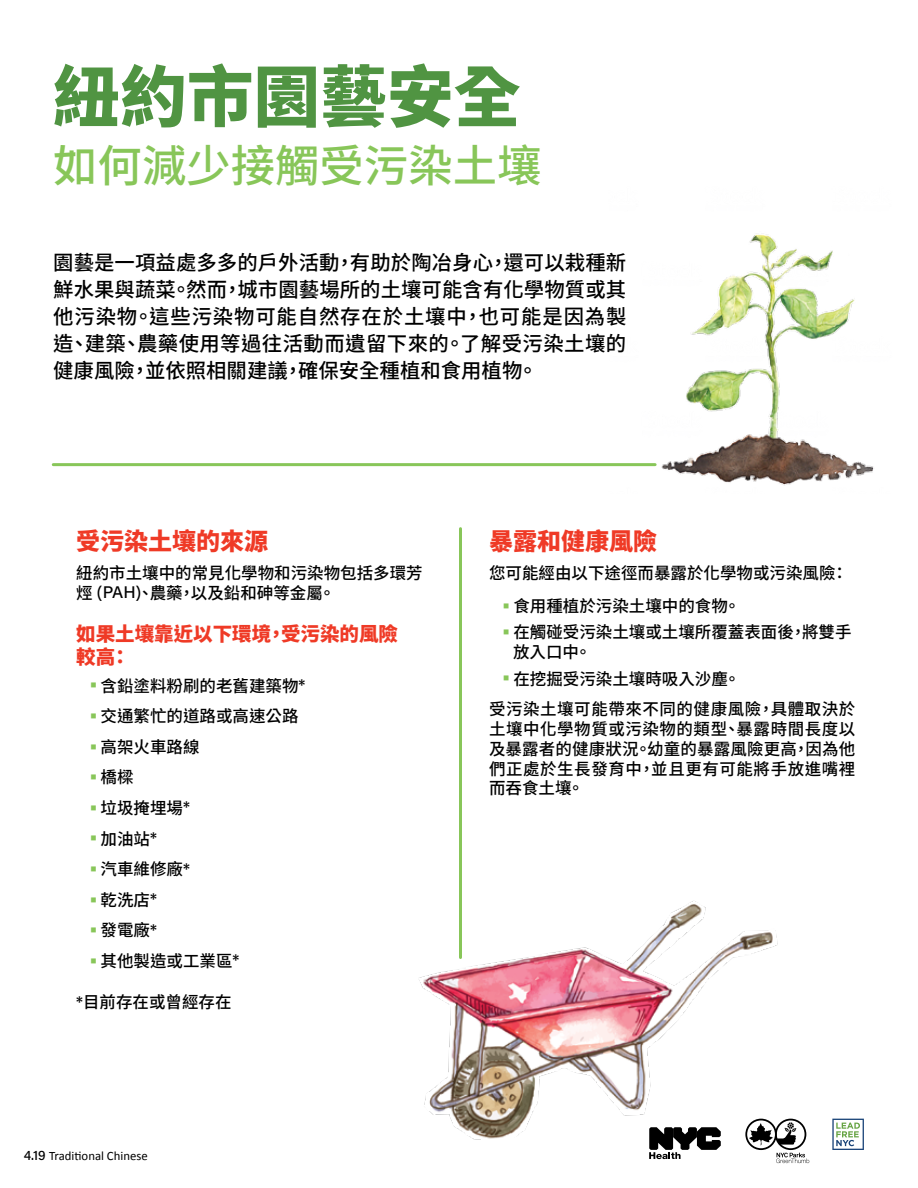
<style>
.page{position:relative;width:918px;height:1188px;background:#fff}
.page>*{position:absolute;margin:0;border:0;box-sizing:border-box;transform-origin:0 0}
.t1{font:800 66.75px "Source Han Sans TC";color:#509442}
.t2{font:500 44.4px "Source Han Sans TC";color:#88c659}
.t3{font:800 24px "Source Han Sans TC";color:#ef3a26}
.t4{font:500 20.4px/27px "Source Han Sans TC";letter-spacing:.02em;color:#000;text-align:justify}
.t5{font:800 19.5px/23.4px "Source Han Sans TC";color:#ef3a26}
.t6{font:500 16.5px/19.8px "Source Han Sans TC";color:#000}
.t7{font:500 16.5px/30.6px "Source Han Sans TC";letter-spacing:.035em;color:#000}
.t8{font:12.75px "Calibri";color:#000}
.s1{font-family:"Acumin Pro"}
.s2{color:#88c659}
.s3{font-family:"Acumin Pro";font-weight:500;font-size:13.5px}
</style>
<div class="page">
<svg style="left:649px;top:1144px;width:72px;height:15px"></svg>
<svg style="left:748px;top:1144px;width:61px;height:19px"></svg>
<hr style="left:459px;top:529px;width:3px;height:429px;background:#88c659">
<img style="left:419px;top:901px;width:388px;height:243px">
<hr style="left:53px;top:463px;width:602px;height:3px;background:#88c659">
<img style="left:609px;top:234px;width:265px;height:252px">
<svg style="left:832px;top:1119px;width:32px;height:31px"></svg>
<h1 class="t1" style="left:53px;top:59px;width:469px">紐約市園藝安全</h1>
<h2 class="t2" style="left:53px;top:140px;width:490px">如何減少接觸受污染土壤</h2>
<p class="t4" style="left:53px;top:250px;width:575px">園藝是一項益處多多的戶外活動，有助於陶冶身心，還可以栽種新鮮水果與蔬菜。然而，城市園藝場所的土壤可能含有化學物質或其他污染物。這些污染物可能自然存在於土壤中，也可能是因為製造、建築、農藥使用等過往活動而遺留下來的。了解受污染土壤的健康風險，並依照相關建議，確保安全種植和食用植物。</p>
<h3 class="t3" style="left:76px;top:528px;width:193px">受污染土壤的來源</h3>
<p class="t6" style="left:76px;top:563px;width:348px">紐約市土壤中的常見化學物和污染物包括多環芳烴 <span class="s1">(PAH)</span>、農藥，以及鉛和砷等金屬。</p>
<p class="t5" style="left:76px;top:622px;width:323px">如果土壤靠近以下環境，受污染的風險較高：</p>
<p class="t6" style="left:90px;top:676px;width:217px"><span class="s2">▪</span> 含鉛塗料粉刷的老舊建築物<span class="s1">*</span></p>
<p class="t6" style="left:90px;top:707px;width:210px"><span class="s2">▪</span> 交通繁忙的道路或高速公路</p>
<p class="t6" style="left:90px;top:737px;width:111px"><span class="s2">▪</span> 高架火車路線</p>
<p class="t6" style="left:90px;top:768px;width:45px"><span class="s2">▪</span>橋樑</p>
<p class="t6" style="left:90px;top:798px;width:102px"><span class="s2">▪</span> 垃圾掩埋場<span class="s1">*</span></p>
<p class="t6" style="left:90px;top:829px;width:69px"><span class="s2">▪</span> 加油站<span class="s1">*</span></p>
<p class="t6" style="left:90px;top:860px;width:102px"><span class="s2">▪</span> 汽車維修廠<span class="s1">*</span></p>
<p class="t6" style="left:90px;top:890px;width:69px"><span class="s2">▪</span> 乾洗店<span class="s1">*</span></p>
<p class="t6" style="left:90px;top:921px;width:69px"><span class="s2">▪</span> 發電廠<span class="s1">*</span></p>
<p class="t6" style="left:90px;top:951px;width:151px"><span class="s2">▪</span> 其他製造或工業區<span class="s1">*</span></p>
<p class="t6" style="left:76px;top:993px;width:157px"><span class="s1">*</span>目前存在或曾經存在</p>
<p class="t8" style="left:24px;top:1147px;width:126px"><span class="s3">4.19</span> Traditional Chinese</p>
<h3 class="t3" style="left:489px;top:528px;width:169px">暴露和健康風險</h3>
<p class="t6" style="left:489px;top:563px;width:360px">您可能經由以下途徑而暴露於化學物或污染風險：</p>
<p class="t6" style="left:502px;top:597px;width:239px"><span class="s2">▪</span> 食用種植於污染土壤中的食物。</p>
<p class="t6" style="left:513px;top:623px;width:340px;text-indent:-11px"><span class="s2">▪</span> 在觸碰受污染土壤或土壤所覆蓋表面後，將雙手放入口中。</p>
<p class="t7" style="left:489px;top:664px;width:368px;text-indent:13px"><span class="s2">▪</span> 在挖掘受污染土壤時吸入沙塵。<br>受污染土壤可能帶來不同的健康風險，具體取決於</p>
<p class="t6" style="left:489px;top:719px;width:368px;text-align:justify">土壤中化學物質或污染物的類型、暴露時間長度以及暴露者的健康狀況。幼童的暴露風險更高，因為他們正處於生長發育中，並且更有可能將手放進嘴裡而吞食土壤。</p>
</div>
